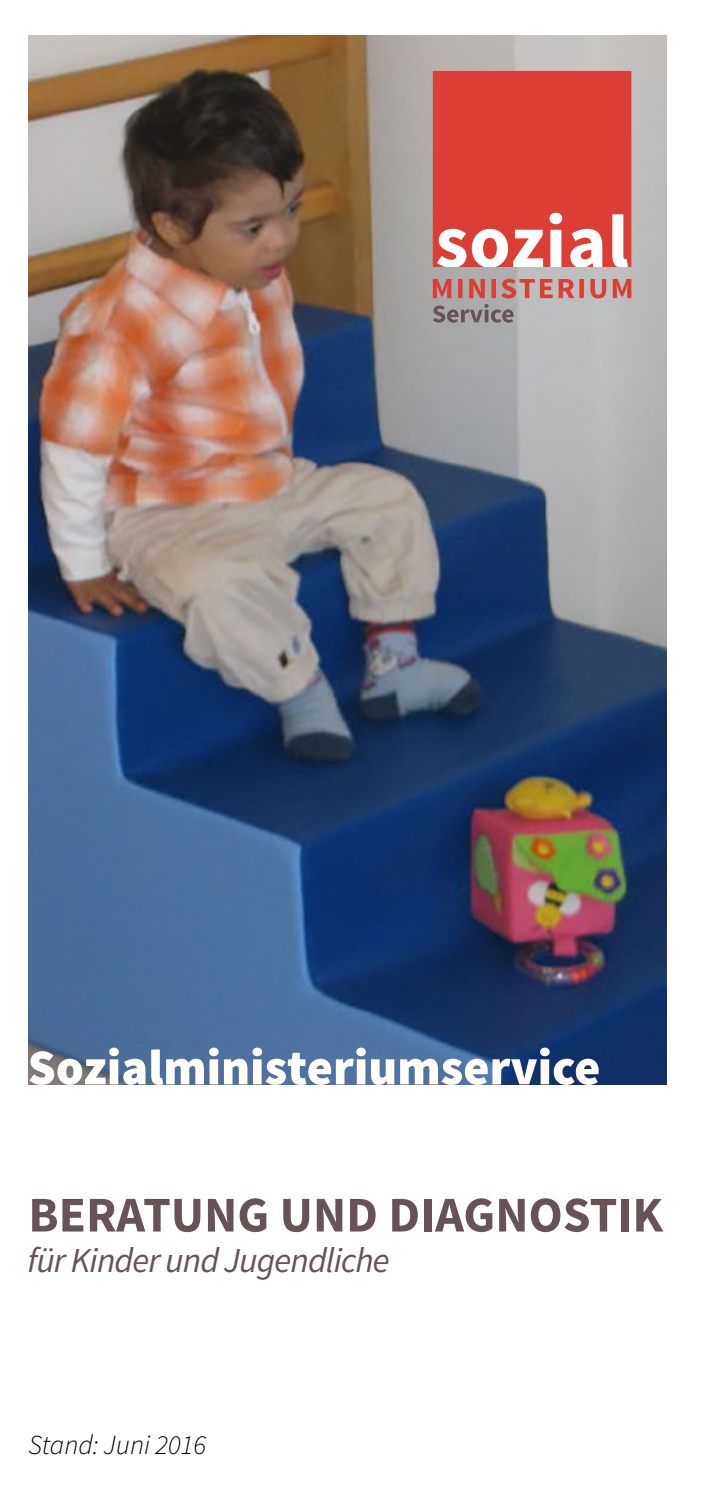
<style>
.page{position:relative;width:709px;height:1489px;background:#fff}
.page>*{position:absolute;margin:0;border:0;box-sizing:border-box;transform-origin:0 0}
.t1{font:900 50px "Source Sans Pro";color:#fff}
.Titel{font:700 50px "Source Sans Pro";color:#675255}
.Untertitel{font:italic 35px "Source Sans Pro";letter-spacing:-.025em;color:#675255}
.Stand{font:italic 300 27.5px "Source Sans Pro";color:#000}
</style>
<div class="page">
<img style="left:28px;top:35px;width:638px;height:1049px">
<svg style="left:433px;top:71px;width:198px;height:227px;background:#da5d56"></svg>
<svg style="left:433px;top:304px;width:80px;height:19px;background:#8f8889"></svg>
<p class="t1" style="left:28px;top:1035px;width:574px">Sozialministeriumservice</p>
<h1 class="Titel" style="left:28px;top:1182px;width:636px">BERATUNG UND DIAGNOSTIK</h1>
<h2 class="Untertitel" style="left:27px;top:1238px;width:364px">für Kinder und Jugendliche</h2>
<p class="Stand" style="left:28px;top:1427px;width:179px">Stand: Juni 2016</p>
</div>
